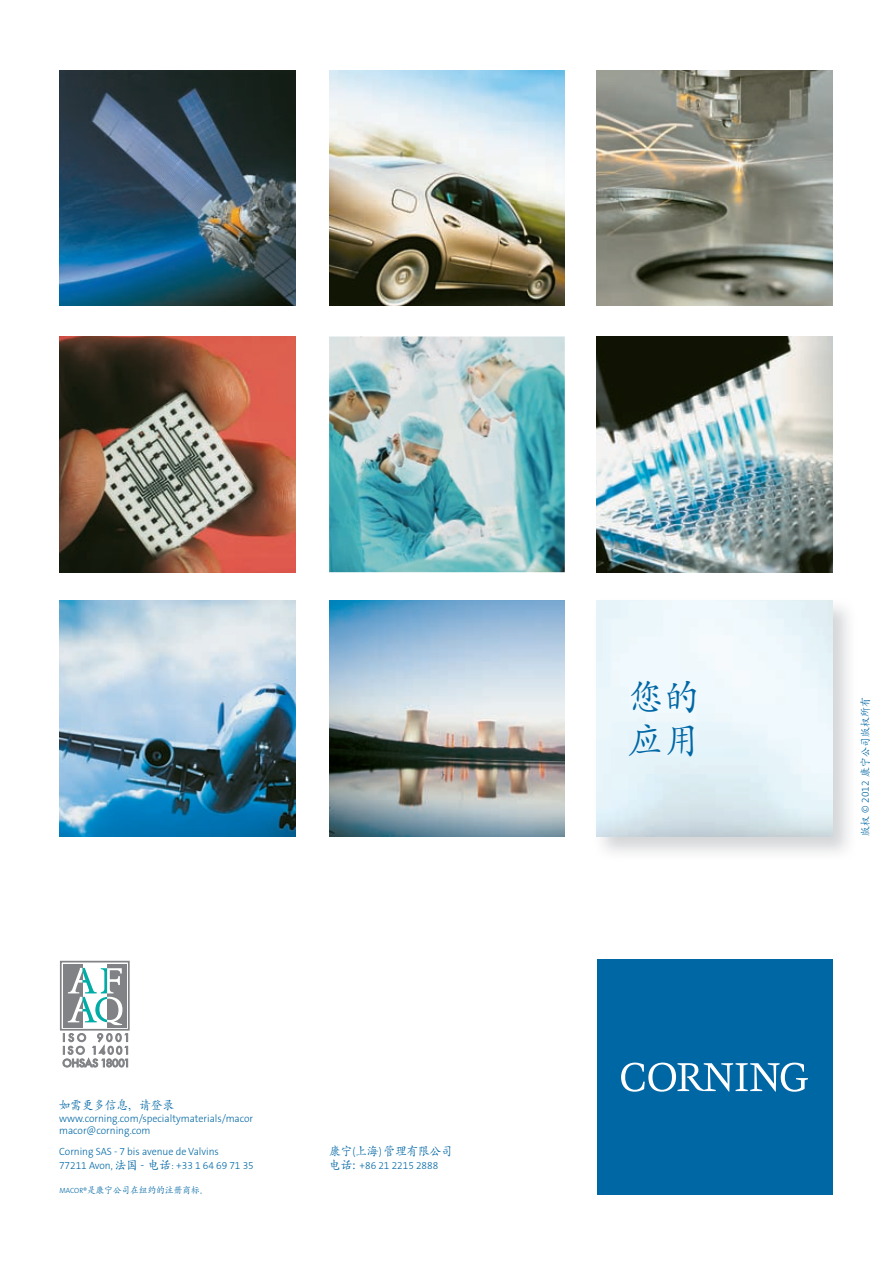
<style>
.page{position:relative;width:893px;height:1263px;background:#fff}
.page>*{position:absolute;margin:0;border:0;box-sizing:border-box;transform-origin:0 0}
.t1{font:36px/43.2px "SIL Kai Reg Jian";color:#0067a5}
.t2{font:12px "SIL Kai Reg Jian";color:#0067a5;scale:.96 1}
.t3{font:300 10.5px/12.6px "The Sans B3";color:#0067a5;scale:.96 1}
.t4{font:10.5px "SIL Kai Reg Jian";color:#0067a5;scale:.96 1}
.t5{font:9px "SIL Kai Reg Jian";color:#0067a5;scale:.96 1}
.s1{font-family:"SIL Kai Reg Jian";font-weight:400;font-size:12px}
.s2{font-size:12px}
.s3{font-family:"The Sans B3";font-weight:300;font-size:7.5px}
.s4{font-family:"The Sans B3";font-weight:300;font-size:10.5px}
.s5{font-family:"The Sans B3";font-weight:300}
</style>
<div class="page">
<div style="left:597px;top:959px;width:235px;height:236px;background:#0067a5"></div>
<svg style="left:621px;top:1062px;width:187px;height:30px"></svg>
<img style="left:60px;top:70px;width:235px;height:236px">
<img style="left:329px;top:70px;width:236px;height:236px">
<img style="left:597px;top:70px;width:235px;height:236px">
<img style="left:329px;top:336px;width:236px;height:236px">
<img style="left:597px;top:336px;width:235px;height:236px">
<img style="left:60px;top:600px;width:235px;height:236px">
<div style="left:63px;top:964px;width:19px;height:63px;background:#808285"></div>
<div style="left:107px;top:964px;width:20px;height:63px;background:#808285"></div>
<svg style="left:68px;top:968px;width:55px;height:57px"></svg>
<svg style="left:62px;top:1033px;width:66px;height:34px"></svg>
<div style="left:60px;top:961px;width:70px;height:69px;border:2px solid #808285"></div>
<img style="left:329px;top:600px;width:236px;height:236px">
<img style="left:596px;top:600px;width:253px;height:253px">
<svg style="left:597px;top:600px;width:235px;height:236px;fill:#eaf6fb"></svg>
<img style="left:60px;top:336px;width:235px;height:236px">
<p class="t2" style="left:59px;top:1097px;width:121px">如需更多信息，请登录</p>
<p class="t3" style="left:59px;top:1112px;width:204px">www.corning.com/specialtymaterials/macor macor@corning.com</p>
<p class="t3" style="left:59px;top:1144px;width:204px;line-height:14.4px">Corning SAS - 7 bis avenue de Valvins<br>77211 Avon, <span class="s1">法国</span> <span class="s2">-</span> <span class="s1">电话</span>: +33 1 64 69 71 35</p>
<p class="t5" style="left:60px;top:1184px;width:156px"><span class="s3">MACOR®</span>是康宁公司在纽约的注册商标。</p>
<p class="t2" style="left:330px;top:1143px;width:130px">康宁<span class="s4">(</span>上海<span class="s4">)</span> 管理有限公司</p>
<p class="t3" style="left:330px;top:1160px;width:115px"><span class="s1">电话:</span> +86 21 2215 2888</p>
<h1 class="t1" style="left:628px;top:672px;width:73px">您的应用</h1>
<p class="t4" style="left:858px;top:836px;width:147px;rotate:-90deg">版权 <span class="s5">© 2012</span> 康宁公司版权所有</p>
</div>
